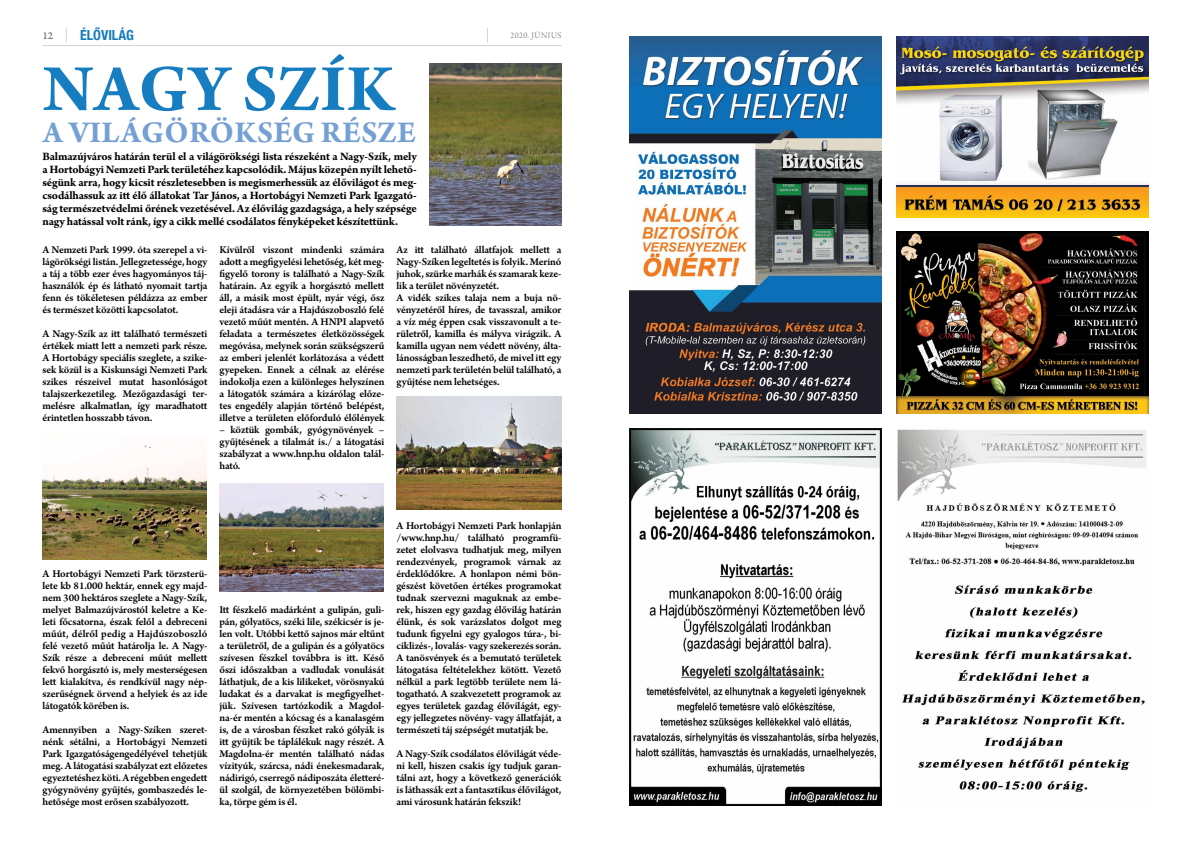
<style>
.page{position:relative;width:1191px;height:842px;background:#fff}
.page>*{position:absolute;margin:0;border:0;box-sizing:border-box;transform-origin:0 0}
.t1{font:700 70px "Arno Pro";color:#167dc1}
.t2{font:700 32px "Arno Pro";color:#75a0d4}
.t3{font:700 condensed 14px "Helvetica Neue LT Pro";color:#167dc1}
.t4{font:700 12px/13px "Arno Pro";letter-spacing:-.015em;color:#000;text-align:justify}
.t5{font:600 11px/12px "Arno Pro";letter-spacing:-.015em;color:#000;text-align:justify}
.t6{font:11px "Arno Pro Caption";color:#6d6e71}
.t7{font:9px "Arno Pro Light Display";letter-spacing:.055em;color:#6d6e71}
</style>
<div class="page">
<hr style="left:43px;top:45px;width:518px;height:1px;background:#d1d3d4">
<svg style="left:66px;top:28px;width:1px;height:14px"></svg>
<svg style="left:487px;top:28px;width:1px;height:14px"></svg>
<img style="left:629px;top:429px;width:253px;height:377px">
<img style="left:629px;top:36px;width:253px;height:377px">
<img style="left:897px;top:429px;width:249px;height:363px">
<img style="left:896px;top:36px;width:252px;height:181px">
<img style="left:896px;top:232px;width:252px;height:181px">
<img style="left:429px;top:63px;width:132px;height:163px">
<img style="left:43px;top:445px;width:163px;height:115px">
<img style="left:219px;top:483px;width:164px;height:108px">
<img style="left:396px;top:397px;width:165px;height:113px">
<p class="t6" style="left:42px;top:29px;width:12px">12</p>
<p class="t3" style="left:80px;top:26px;width:54px">Élővilág</p>
<p class="t7" style="left:510px;top:30px;width:53px">2020. JÚNIUS</p>
<h1 class="t1" style="left:43px;top:48px;width:352px">NAGY SZíK</h1>
<h2 class="t2" style="left:43px;top:114px;width:69px">A VILÁGÖRÖKSÉG</h2>
<h2 class="t2" style="left:321px;top:114px;width:20px">RÉSZE</h2>
<p class="t4" style="left:43px;top:151px;width:376px">Balmazújváros határán terül el a világörökségi lista részeként a Nagy-Szík, mely a Hortobágyi Nemzeti Park területéhez kapcsolódik. Május közepén nyílt lehető&shy;ségünk arra, hogy kicsit részletesebben is megismerhessük az élővilágot és meg&shy;csodálhassuk az itt élő állatokat Tar János, a Hortobágyi Nemzeti Park Igazgató&shy;ság természetvédelmi őrének vezetésével. Az élővilág gazdagsága, a hely szépsége nagy hatással volt ránk, így a cikk mellé csodálatos fényképeket készítettünk.</p>
<p class="t5" style="left:43px;top:244px;width:166px">A Nemzeti Park 1999. óta szerepel a vi&shy;lágörökségi listán. Jellegzetessége, hogy a táj a több ezer éves hagyományos táj&shy;használók ép és látható nyomait tartja fenn és tökéletesen példázza az ember és természet közötti kapcsolatot.</p>
<p class="t5" style="left:43px;top:328px;width:166px">A Nagy-Szík az itt található természeti értékek miatt lett a nemzeti park része.<br>A Hortobágy speciális szeglete, a szike&shy;sek közül is a Kiskunsági Nemzeti Park szikes részeivel mutat hasonlóságot talajszerkezetileg. Mezőgazdasági ter&shy;melésre alkalmatlan, így maradhatott érintetlen hosszabb távon.</p>
<p class="t5" style="left:219px;top:244px;width:166px">Kívülről viszont mindenki számára adott a megfigyelési lehetőség, két meg&shy;figyelő torony is található a Nagy-Szík határain. Az egyik a horgásztó mellett áll, a másik most épült, nyár végi, ősz eleji átadásra vár a Hajdúszoboszló felé vezető műút mentén. A HNPI alapvető feladata a természetes életközösségek megóvása, melynek során szükségszerű az emberi jelenlét korlátozása a védett gyepeken. Ennek a célnak az elérése indokolja ezen a különleges helyszínen a látogatók számára a kizárólag előze&shy;tes engedély alapján történő belépést, illetve a területen előforduló élőlények</p>
<p class="t5" style="left:219px;top:424px;width:166px">– köztük gombák, gyógynövények – gyűjtésének a tilalmát is./ a látogatási szabályzat a www.hnp.hu oldalon talál&shy;ható.</p>
<p class="t5" style="left:396px;top:244px;width:166px;text-align:left">Az itt található állatfajok mellett a Nagy-Szíken legeltetés is folyik. Merinó juhok, szürke marhák és szamarak keze&shy;lik a terület növényzetét.<br>A vidék szikes talaja nem a buja nö&shy;vényzetéről híres, de tavasszal, amikor a víz még éppen csak visszavonult a te&shy;rületről, kamilla és mályva virágzik. A kamilla ugyan nem védett növény, álta&shy;lánosságban leszedhető, de mivel itt egy nemzeti park területén belül található, a gyűjtése nem lehetséges.</p>
<p class="t5" style="left:43px;top:568px;width:166px">A Hortobágyi Nemzeti Park törzsterü&shy;lete kb 81.000 hektár, ennek egy majd&shy;nem 300 hektáros szeglete a Nagy-Szík, melyet Balmazújvárostól keletre a Ke&shy;leti főcsatorna, észak felől a debreceni műút, délről pedig a Hajdúszoboszló felé vezető műút határolja le. A Nagy-Szík része a debreceni műút mellett fekvő horgásztó is, mely mesterségesen lett kialakítva, és rendkívül nagy nép&shy;szerűségnek örvend a helyiek és az ide látogatók körében is.</p>
<p class="t5" style="left:43px;top:724px;width:166px">Amennyiben a Nagy-Szíken szeret&shy;nénk sétálni, a Hortobágyi Nemzeti Park Igazgatóságengedélyével tehetjük meg. A látogatási szabályzat ezt előzetes egyeztetéshez köti. A régebben engedett gyógynövény gyűjtés, gombaszedés le&shy;hetősége most erősen szabályozott.</p>
<p class="t5" style="left:219px;top:604px;width:166px">Itt fészkelő madárként a gulipán, guli&shy;pán, gólyatöcs, széki lile, székicsér is je&shy;len volt. Utóbbi kettő sajnos már eltűnt a területről, de a gulipán és a gólyatöcs szívesen fészkel továbbra is itt. Késő őszi időszakban a vadludak vonulását láthatjuk, de a kis lilikeket, vörösnyakú ludakat és a darvakat is megfigyelhet&shy;jük. Szívesen tartózkodik a Magdol&shy;na-ér mentén a kócsag és a kanalasgém is, de a városban fészket rakó gólyák is itt gyűjtik be táplálékuk nagy részét. A Magdolna-ér mentén található nádas vízityúk, szárcsa, nádi énekesmadarak, nádirigó, cserregő nádiposzáta életteré&shy;ül szolgál, de környezetében bölömbi&shy;ka, törpe gém is él.</p>
<p class="t5" style="left:396px;top:520px;width:166px">A Hortobágyi Nemzeti Park honlapján /www.hnp.hu/ található programfü&shy;zetet elolvasva tudhatjuk meg, milyen rendezvények, programok várnak az érdeklődőkre. A honlapon némi bön&shy;gészést követően értékes programokat tudnak szervezni maguknak az embe&shy;rek, hiszen egy gazdag élővilág határán élünk, és sok varázslatos dolgot meg tudunk figyelni egy gyalogos túra-, bi&shy;ciklizés-, lovalás- vagy szekerezés során.<br>A tanösvények és a bemutató területek látogatása feltételekhez kötött. Vezető nélkül a park legtöbb területe nem lá&shy;togatható. A szakvezetett programok az egyes területek gazdag élővilágát, egy&shy;egy jellegzetes növény- vagy állatfaját, a természeti táj szépségét mutatják be.</p>
<p class="t5" style="left:396px;top:748px;width:166px">A Nagy-Szík csodálatos élővilágát véde&shy;ni kell, hiszen csakis így tudjuk garan&shy;tálni azt, hogy a következő generációk is láthassák ezt a fantasztikus élővilágot, ami városunk határán fekszik!</p>
</div>
